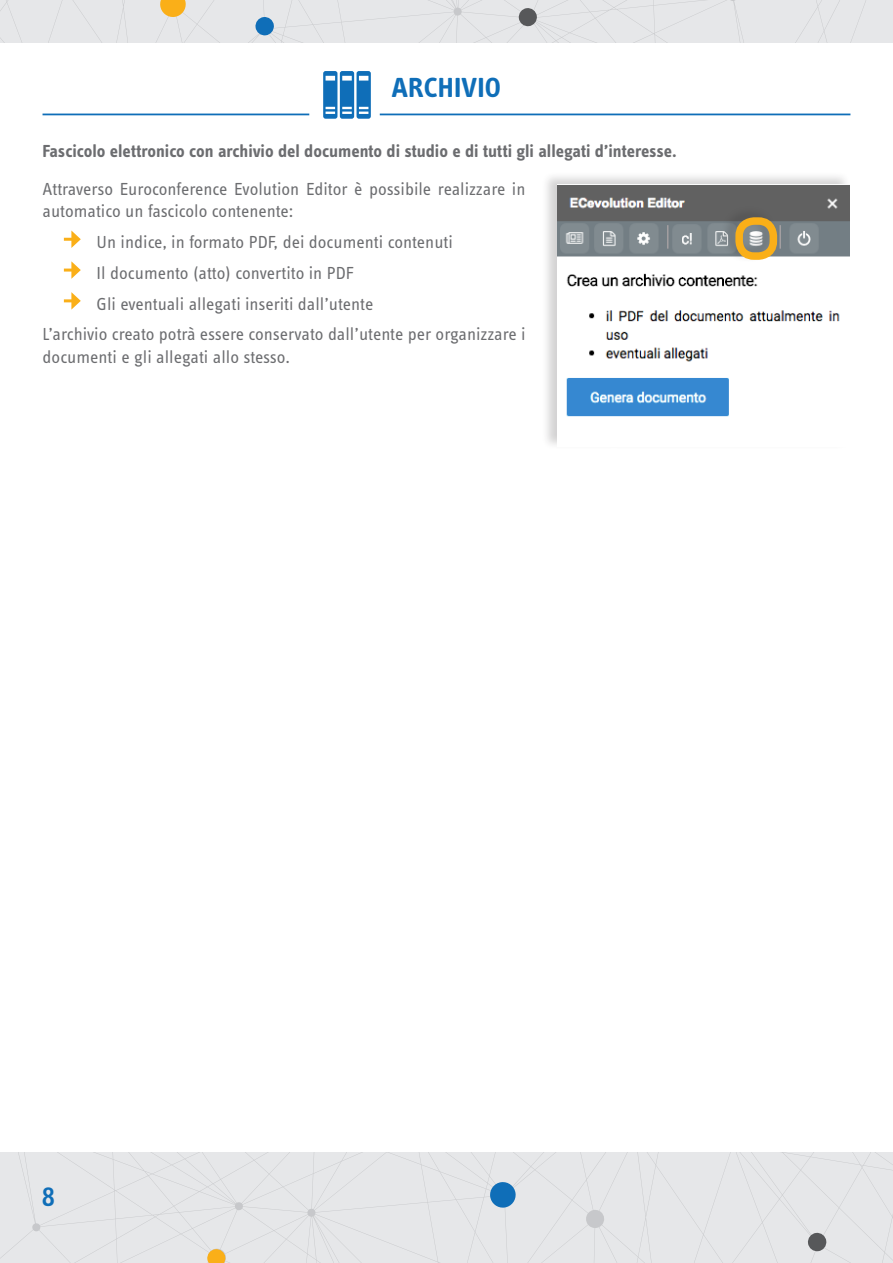
<style>
.page{position:relative;width:893px;height:1263px;background:#fff}
.page>*{position:absolute;margin:0;border:0;box-sizing:border-box;transform-origin:0 0}
.t1{font:700 28.5px "Info Text OT";letter-spacing:.01em;color:#0f6eb8}
.t2{font:500 28.5px "Info Text OT";color:#0f6eb8}
.t3{font:18px/22.4px "Info Text OT";color:#6c6d70}
.t4{font:700 18px "Info Text OT";color:#6c6d70}
</style>
<div class="page">
<div style="left:0;top:1152px;width:893px;height:111px;background:#e6e7e9"></div>
<svg style="left:489px;top:1181px;width:27px;height:27px"></svg>
<svg style="left:807px;top:1232px;width:20px;height:20px"></svg>
<svg style="left:207px;top:1248px;width:19px;height:15px"></svg>
<svg style="left:0;top:0;width:893px;height:43px;background:#e2e3e4"></svg>
<hr style="left:43px;top:114px;width:266px;height:1px;background:#0f6eb8">
<hr style="left:380px;top:114px;width:470px;height:1px;background:#0f6eb8">
<svg style="left:323px;top:71px;width:48px;height:48px;background:#4790c8"></svg>
<svg style="left:64px;top:230px;width:17px;height:18px"></svg>
<svg style="left:64px;top:261px;width:17px;height:18px"></svg>
<svg style="left:64px;top:292px;width:17px;height:18px"></svg>
<div style="left:541px;top:171px;width:310px;height:280px;background:#231f20;opacity:.2"></div>
<img style="left:557px;top:184px;width:293px;height:262px">
<div style="left:720px;top:205px;width:58px;height:59px;background:#231f20;opacity:.2"></div>
<div style="left:735px;top:217px;width:42px;height:43px;border:8px solid #faaf18;border-radius:15px"></div>
<h1 class="t1" style="left:392px;top:70px;width:111px">ARCHIVIO</h1>
<p class="t4" style="left:43px;top:140px;width:635px">Fascicolo elettronico con archivio del documento di studio e di tutti gli allegati d’interesse.</p>
<p class="t3" style="left:43px;top:177px;width:484px">Attraverso Euroconference Evolution Editor è possibile realizzare in automatico un fascicolo contenente:</p>
<p class="t3" style="left:97px;top:230px;width:358px">Un indice, in formato PDF, dei documenti contenuti</p>
<p class="t3" style="left:97px;top:261px;width:259px">Il documento (atto) convertito in PDF</p>
<p class="t3" style="left:97px;top:292px;width:278px">Gli eventuali allegati inseriti dall’utente</p>
<p class="t3" style="left:43px;top:323px;width:484px">L’archivio creato potrà essere conservato dall’utente per organizzare i</p>
<p class="t3" style="left:43px;top:345px;width:249px">documenti e gli allegati allo stesso.</p>
<h1 class="t2" style="left:41px;top:1180px;width:15px">8</h1>
</div>
